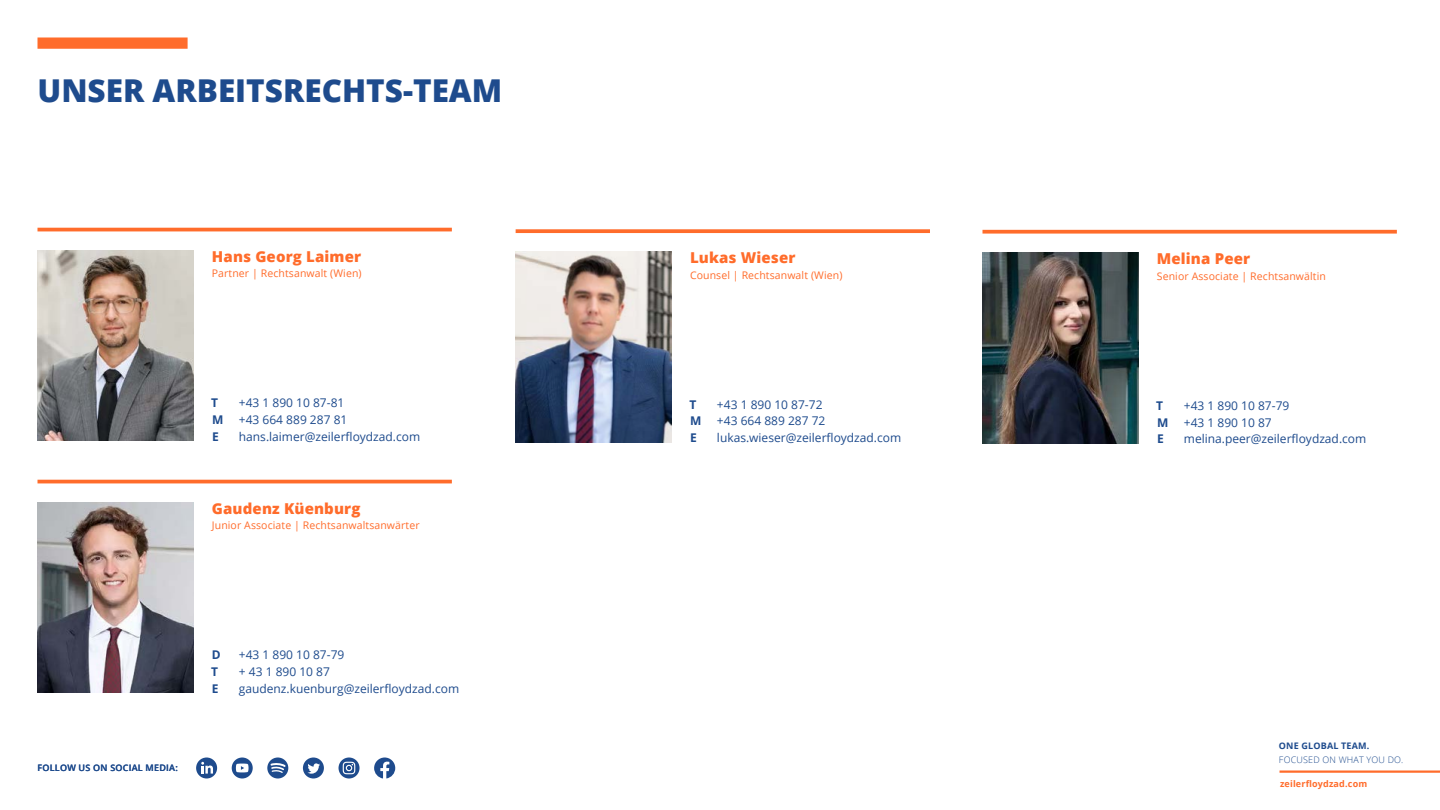
<style>
.page{position:relative;width:1440px;height:810px;background:#fff}
.page>*{position:absolute;margin:0;border:0;box-sizing:border-box;transform-origin:0 0}
.t1{font:800 31.5px "Open Sans";color:#1e4b8d}
.t2{font:800 15px "Open Sans";letter-spacing:.01em;color:#ff6c2b}
.t3{font:12px "Open Sans";color:#1e4b8d}
.t4{font:700 12px "Open Sans";color:#1e4b8d}
.t5{font:10.5px "Open Sans";letter-spacing:.01em;color:#ff6c2b}
.t6{font:600 9px "Open Sans";letter-spacing:.025em;color:#1e4b8d}
.t7{font:300 9px "Open Sans";letter-spacing:.02em;color:#1e4b8d}
.t8{font:700 9px "Open Sans";letter-spacing:.02em;color:#ff6c2b}
.t9{font:700 9px "Open Sans";letter-spacing:.02em;color:#1e4b8d}
</style>
<div class="page">
<hr style="left:1280px;top:771px;width:160px;height:2px;background:#ff6c2b">
<svg style="left:232px;top:758px;width:21px;height:21px"></svg>
<svg style="left:236px;top:764px;width:13px;height:8px"></svg>
<div style="left:303px;top:758px;width:21px;height:21px;background:#1e4b8d;border-radius:50%"></div>
<svg style="left:307px;top:763px;width:13px;height:11px"></svg>
<svg style="left:339px;top:758px;width:21px;height:21px"></svg>
<svg style="left:343px;top:762px;width:12px;height:12px"></svg>
<div style="left:196px;top:758px;width:21px;height:21px;background:#1e4b8d;border-radius:50%"></div>
<svg style="left:201px;top:762px;width:12px;height:12px"></svg>
<svg style="left:374px;top:758px;width:21px;height:21px"></svg>
<svg style="left:267px;top:758px;width:21px;height:21px"></svg>
<div style="left:38px;top:37px;width:150px;height:12px;background:#ff6c2b"></div>
<img style="left:38px;top:250px;width:156px;height:191px">
<img style="left:516px;top:252px;width:156px;height:190px">
<img style="left:982px;top:253px;width:156px;height:190px">
<hr style="left:38px;top:228px;width:414px;height:3px;background:#ff6c2b">
<svg style="left:516px;top:229px;width:414px;height:4px;background:#ff763a"></svg>
<hr style="left:38px;top:480px;width:414px;height:3px;background:#ff6c2b">
<svg style="left:983px;top:230px;width:414px;height:4px;background:#ff7b41"></svg>
<img style="left:38px;top:502px;width:156px;height:191px">
<h1 class="t1" style="left:38px;top:78px;width:466px">UNSER ARBEITSRECHTS-TEAM</h1>
<p class="t2" style="left:212px;top:250px;width:151px">Hans Georg Laimer</p>
<p class="t5" style="left:212px;top:269px;width:151px">Partner | Rechtsanwalt (Wien)</p>
<p class="t4" style="left:211px;top:398px;width:8px">T</p>
<p class="t3" style="left:239px;top:398px;width:107px">+43 1 890 10 87-81</p>
<p class="t4" style="left:212px;top:415px;width:13px">M</p>
<p class="t3" style="left:239px;top:415px;width:110px">+43 664 889 287 81</p>
<p class="t4" style="left:212px;top:432px;width:8px">E</p>
<p class="t3" style="left:239px;top:428px;width:183px">hans.laimer@zeilerfloydzad.com</p>
<p class="t2" style="left:212px;top:502px;width:150px">Gaudenz Küenburg</p>
<p class="t5" style="left:212px;top:521px;width:209px">Junior Associate | Rechtsanwaltsanwärter</p>
<p class="t6" style="left:38px;top:765px;width:142px">FOLLOW US ON SOCIAL MEDIA:</p>
<p class="t4" style="left:212px;top:646px;width:10px">D</p>
<p class="t3" style="left:239px;top:650px;width:107px">+43 1 890 10 87-79</p>
<p class="t4" style="left:211px;top:667px;width:8px">T</p>
<p class="t3" style="left:239px;top:667px;width:93px">+ 43 1 890 10 87</p>
<p class="t4" style="left:212px;top:684px;width:8px">E</p>
<p class="t3" style="left:239px;top:680px;width:222px">gaudenz.kuenburg@zeilerfloydzad.com</p>
<p class="t2" style="left:690px;top:252px;width:107px">Lukas Wieser</p>
<p class="t5" style="left:690px;top:271px;width:154px">Counsel | Rechtsanwalt (Wien)</p>
<p class="t4" style="left:689px;top:400px;width:8px">T</p>
<p class="t3" style="left:717px;top:400px;width:107px">+43 1 890 10 87-72</p>
<p class="t4" style="left:690px;top:416px;width:13px">M</p>
<p class="t3" style="left:717px;top:416px;width:110px">+43 664 889 287 72</p>
<p class="t4" style="left:690px;top:433px;width:8px">E</p>
<p class="t3" style="left:717px;top:430px;width:186px">lukas.wieser@zeilerfloydzad.com</p>
<p class="t2" style="left:1157px;top:253px;width:95px">Melina Peer</p>
<p class="t5" style="left:1157px;top:272px;width:171px">Senior Associate | Rechtsanwältin</p>
<p class="t4" style="left:1156px;top:401px;width:8px">T</p>
<p class="t3" style="left:1184px;top:401px;width:107px">+43 1 890 10 87-79</p>
<p class="t4" style="left:1157px;top:417px;width:13px">M</p>
<p class="t3" style="left:1184px;top:417px;width:89px">+43 1 890 10 87</p>
<p class="t4" style="left:1157px;top:434px;width:8px">E</p>
<p class="t3" style="left:1184px;top:431px;width:184px">melina.peer@zeilerfloydzad.com</p>
<p class="t9" style="left:1279px;top:740px;width:92px">ONE GLOBAL TEAM.</p>
<p class="t7" style="left:1279px;top:756px;width:126px">FOCUSED ON WHAT YOU DO.</p>
<p class="t8" style="left:1280px;top:778px;width:89px">zeilerfloydzad.com</p>
</div>
